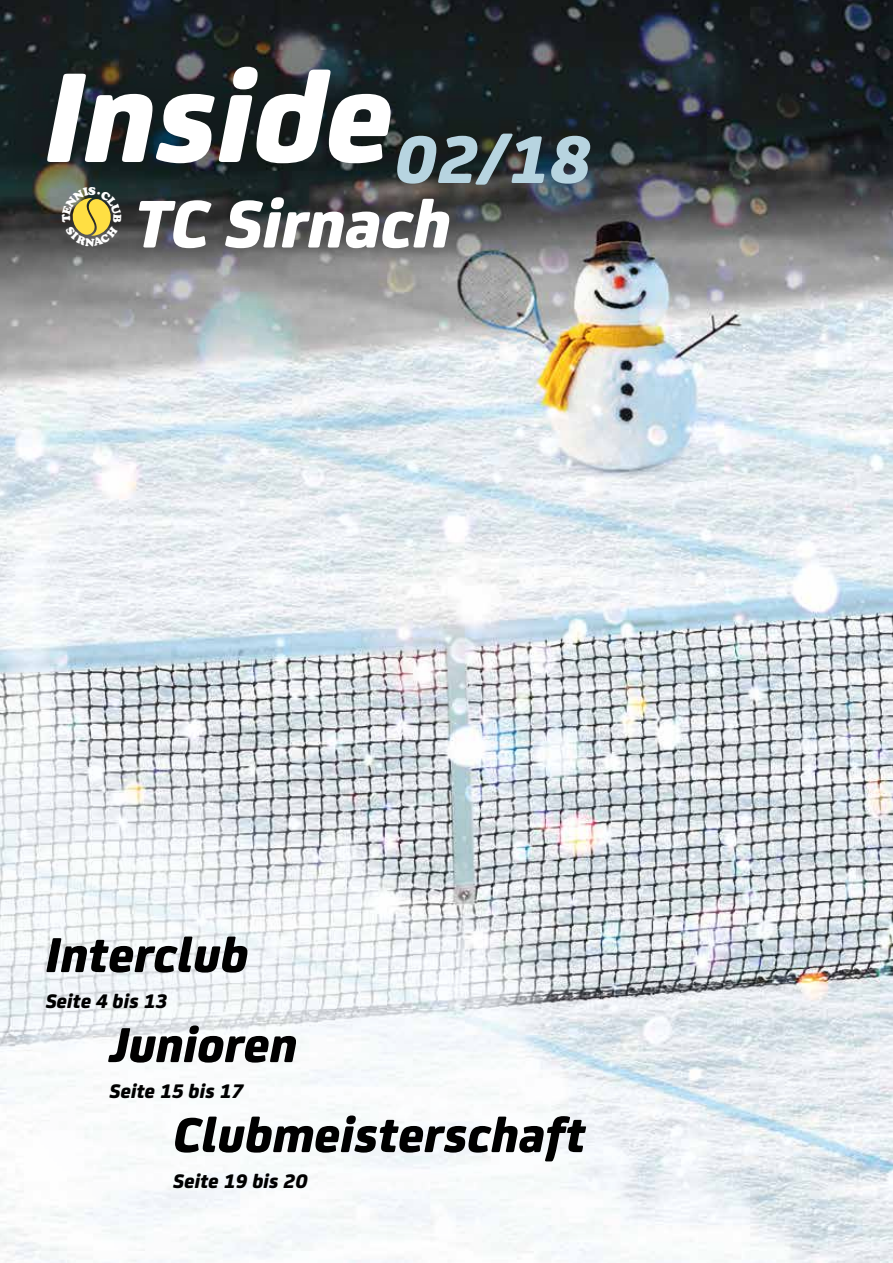
<style>
.page{position:relative;width:893px;height:1263px;background:#fff}
.page>*{position:absolute;margin:0;border:0;box-sizing:border-box;transform-origin:0 0}
.t1{font:italic 800 136.5px "FS Joey";color:#fff}
.t2{font:italic 800 72px "FS Joey";letter-spacing:-.005em;color:#fff}
.t3{font:italic 800 72px "FS Joey";color:#b7d4e0}
.t4{font:italic 800 52.5px "FS Joey";color:#000}
.t5{font:italic 800 21px "FS Joey";color:#000}
</style>
<div class="page">
<img style="left:0;top:0;width:893px;height:1263px">
<div style="left:6px;top:26px;width:650px;height:290px;background:#000;opacity:.37"></div>
<svg style="left:0;top:854px;width:668px;height:409px;fill:#f5f9fa"></svg>
<svg style="left:62px;top:187px;width:59px;height:59px"></svg>
<h1 class="t1" style="left:46px;top:6px;width:352px">Inside</h1>
<h2 class="t2" style="left:135px;top:165px;width:319px">TC Sirnach</h2>
<h2 class="t3" style="left:396px;top:101px;width:198px">02/18</h2>
<h3 class="t4" style="left:46px;top:912px;width:205px">Interclub</h3>
<p class="t5" style="left:46px;top:984px;width:124px">Seite 4 bis 13</p>
<h3 class="t4" style="left:110px;top:1002px;width:190px">Junioren</h3>
<p class="t5" style="left:110px;top:1074px;width:136px">Seite 15 bis 17</p>
<h3 class="t4" style="left:174px;top:1092px;width:415px">Clubmeisterschaft</h3>
<p class="t5" style="left:174px;top:1164px;width:136px">Seite 19 bis 20</p>
</div>
